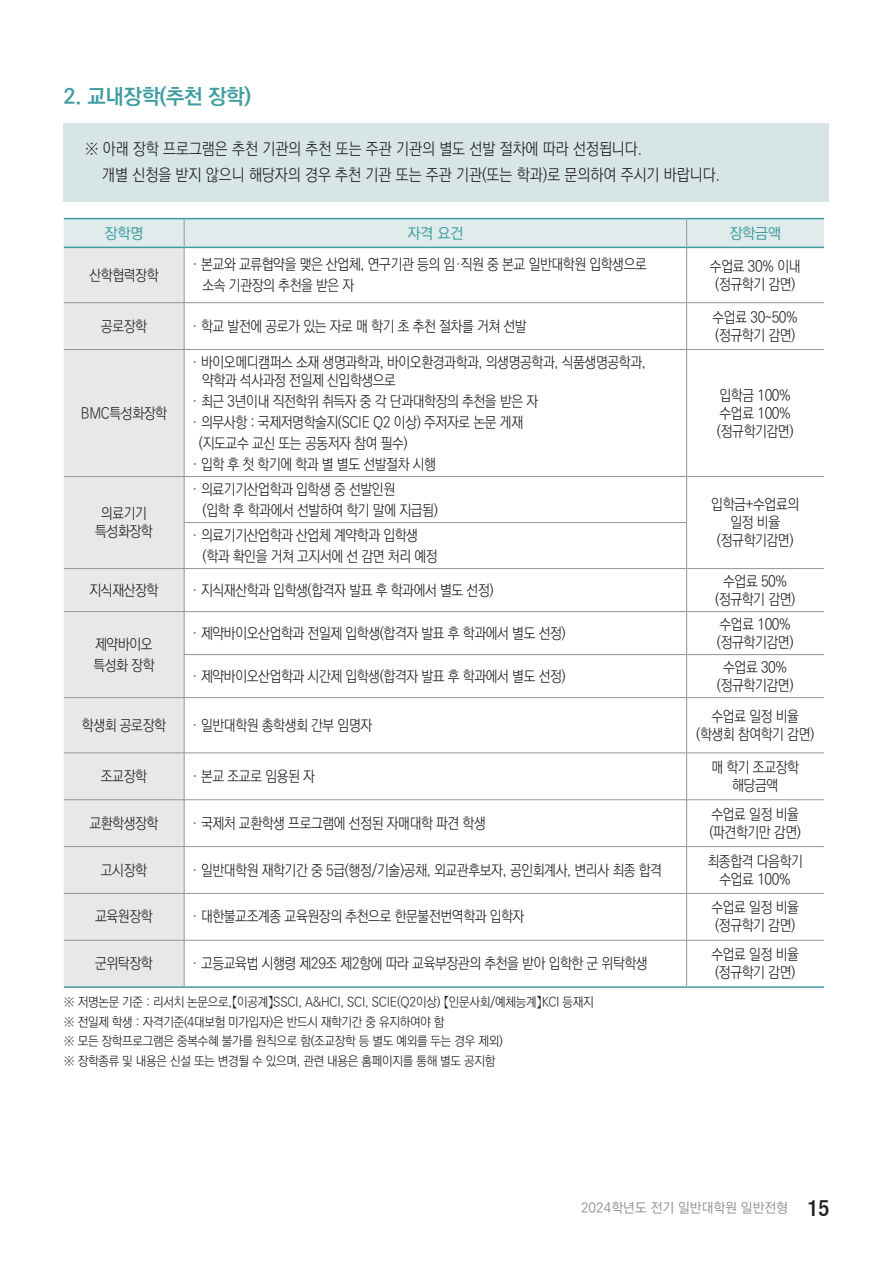
<style>
.page{position:relative;width:893px;height:1263px;background:#fff}
.page>*{position:absolute;margin:0;border:0;box-sizing:border-box;transform-origin:0 0}
.t1{font:700 21px "Ko Pub Dotum";letter-spacing:-.01em;color:#3f9da0}
.t2{font:300 16.5px/25.5px "Ko Pub Dotum";color:#231f20;scale:.9 1}
.t3{font:300 15px/18px "Ko Pub Dotum";letter-spacing:-.025em;color:#231f20;scale:.9 1}
.t4{font:500 15px "Ko Pub Dotum";letter-spacing:-.01em;color:#3f9da0}
.t5{font:500 13.5px "Ko Pub Dotum";color:#939598}
.t6{font:300 12.75px/19.5px "Ko Pub Dotum";letter-spacing:-.02em;color:#231f20;scale:.95 1}
.s1{font-family:"Helvetica Neue";font-stretch:condensed;font-size:22.5px;color:#231f20}
</style>
<div class="page">
<div style="left:64px;top:248px;width:120px;height:738px;background:#eae8e7"></div>
<svg style="left:64px;top:219px;width:760px;height:28px;background:#dbe8e9"></svg>
<hr style="left:184px;top:248px;width:1px;height:54px;background:#939598">
<hr style="left:686px;top:248px;width:1px;height:54px;background:#939598">
<hr style="left:64px;top:302px;width:120px;height:1px;background:#939598">
<hr style="left:184px;top:302px;width:503px;height:1px;background:#939598">
<hr style="left:184px;top:303px;width:1px;height:46px;background:#939598">
<hr style="left:687px;top:302px;width:137px;height:1px;background:#939598">
<hr style="left:686px;top:303px;width:1px;height:46px;background:#939598">
<hr style="left:64px;top:349px;width:120px;height:1px;background:#939598">
<hr style="left:184px;top:349px;width:503px;height:1px;background:#939598">
<hr style="left:184px;top:350px;width:1px;height:126px;background:#939598">
<hr style="left:687px;top:349px;width:137px;height:1px;background:#939598">
<hr style="left:686px;top:350px;width:1px;height:126px;background:#939598">
<hr style="left:64px;top:476px;width:120px;height:1px;background:#939598">
<hr style="left:184px;top:476px;width:503px;height:1px;background:#939598">
<hr style="left:184px;top:477px;width:1px;height:45px;background:#939598">
<hr style="left:687px;top:476px;width:137px;height:1px;background:#939598">
<hr style="left:686px;top:477px;width:1px;height:45px;background:#939598">
<hr style="left:184px;top:522px;width:503px;height:1px;background:#939598">
<hr style="left:184px;top:523px;width:1px;height:45px;background:#939598">
<hr style="left:686px;top:523px;width:1px;height:45px;background:#939598">
<hr style="left:64px;top:568px;width:120px;height:1px;background:#939598">
<hr style="left:184px;top:568px;width:503px;height:1px;background:#939598">
<hr style="left:184px;top:569px;width:1px;height:42px;background:#939598">
<hr style="left:687px;top:568px;width:137px;height:1px;background:#939598">
<hr style="left:686px;top:569px;width:1px;height:42px;background:#939598">
<hr style="left:64px;top:611px;width:120px;height:1px;background:#939598">
<hr style="left:184px;top:611px;width:503px;height:1px;background:#939598">
<hr style="left:184px;top:612px;width:1px;height:42px;background:#939598">
<hr style="left:687px;top:611px;width:137px;height:1px;background:#939598">
<hr style="left:686px;top:612px;width:1px;height:42px;background:#939598">
<hr style="left:184px;top:654px;width:503px;height:1px;background:#939598">
<hr style="left:184px;top:655px;width:1px;height:42px;background:#939598">
<hr style="left:687px;top:654px;width:137px;height:1px;background:#939598">
<hr style="left:686px;top:655px;width:1px;height:42px;background:#939598">
<hr style="left:64px;top:697px;width:120px;height:1px;background:#939598">
<hr style="left:184px;top:697px;width:503px;height:1px;background:#939598">
<hr style="left:184px;top:698px;width:1px;height:55px;background:#939598">
<hr style="left:687px;top:697px;width:137px;height:1px;background:#939598">
<hr style="left:686px;top:698px;width:1px;height:55px;background:#939598">
<hr style="left:64px;top:753px;width:120px;height:1px;background:#939598">
<hr style="left:184px;top:753px;width:503px;height:1px;background:#939598">
<hr style="left:184px;top:753px;width:1px;height:46px;background:#939598">
<hr style="left:687px;top:753px;width:137px;height:1px;background:#939598">
<hr style="left:686px;top:753px;width:1px;height:46px;background:#939598">
<hr style="left:64px;top:799px;width:120px;height:1px;background:#939598">
<hr style="left:184px;top:799px;width:503px;height:1px;background:#939598">
<hr style="left:184px;top:800px;width:1px;height:46px;background:#939598">
<hr style="left:687px;top:799px;width:137px;height:1px;background:#939598">
<hr style="left:686px;top:800px;width:1px;height:46px;background:#939598">
<hr style="left:64px;top:846px;width:120px;height:1px;background:#939598">
<hr style="left:184px;top:846px;width:503px;height:1px;background:#939598">
<hr style="left:184px;top:847px;width:1px;height:46px;background:#939598">
<hr style="left:687px;top:846px;width:137px;height:1px;background:#939598">
<hr style="left:686px;top:847px;width:1px;height:46px;background:#939598">
<hr style="left:64px;top:893px;width:120px;height:1px;background:#939598">
<hr style="left:184px;top:893px;width:503px;height:1px;background:#939598">
<hr style="left:184px;top:894px;width:1px;height:46px;background:#939598">
<hr style="left:687px;top:893px;width:137px;height:1px;background:#939598">
<hr style="left:686px;top:894px;width:1px;height:46px;background:#939598">
<hr style="left:64px;top:940px;width:120px;height:1px;background:#939598">
<hr style="left:184px;top:940px;width:503px;height:1px;background:#939598">
<hr style="left:184px;top:940px;width:1px;height:46px;background:#939598">
<hr style="left:687px;top:940px;width:137px;height:1px;background:#939598">
<hr style="left:686px;top:940px;width:1px;height:46px;background:#939598">
<hr style="left:64px;top:218px;width:120px;height:1px;background:#3f9da0">
<hr style="left:184px;top:218px;width:503px;height:1px;background:#3f9da0">
<hr style="left:687px;top:218px;width:137px;height:1px;background:#3f9da0">
<hr style="left:64px;top:247px;width:120px;height:1px;background:#3f9da0">
<hr style="left:184px;top:247px;width:503px;height:1px;background:#3f9da0">
<hr style="left:687px;top:247px;width:137px;height:1px;background:#3f9da0">
<hr style="left:64px;top:986px;width:120px;height:2px;background:#3f9da0">
<hr style="left:184px;top:986px;width:503px;height:2px;background:#3f9da0">
<hr style="left:687px;top:986px;width:137px;height:2px;background:#3f9da0">
<div style="left:64px;top:123px;width:765px;height:79px;background:#d7e5e7"></div>
<h1 class="t1" style="left:64px;top:86px;width:189px">2. 교내장학(추천 장학)</h1>
<p class="t2" style="left:102px;top:137px;width:688px;text-indent:-17px">※ 아래 장학 프로그램은 추천 기관의 추천 또는 주관 기관의 별도 선발 절차에 따라 선정됩니다.<br>개별 신청을 받지 않으니 해당자의 경우 추천 기관 또는 주관 기관(또는 학과)로 문의하여 주시기 바랍니다.</p>
<p class="t4" style="left:104px;top:226px;width:40px">장학명</p>
<p class="t4" style="left:407px;top:226px;width:58px">자격 요건</p>
<p class="t4" style="left:729px;top:226px;width:53px">장학금액</p>
<p class="t3" style="left:89px;top:267px;width:78px">산학협력장학</p>
<p class="t3" style="left:203px;top:255px;width:495px;line-height:21px;text-indent:-11px">· 본교와 교류협약을 맺은 산업체, 연구기관 등의 임·직원 중 본교 일반대학원 입학생으로 소속 기관장의 추천을 받은 자</p>
<p class="t3" style="left:710px;top:258px;width:102px;text-align:center">수업료 30% 이내 (정규학기 감면)</p>
<p class="t3" style="left:101px;top:318px;width:53px">공로장학</p>
<p class="t3" style="left:192px;top:318px;width:374px">· 학교 발전에 공로가 있는 자로 매 학기 초 추천 절차를 거쳐 선발</p>
<p class="t3" style="left:712px;top:309px;width:97px">수업료 30~50% (정규학기 감면)</p>
<p class="t3" style="left:81px;top:405px;width:97px">BMC특성화장학</p>
<p class="t3" style="left:95px;top:505px;width:65px;text-align:center">의료기기 특성화장학</p>
<p class="t3" style="left:202px;top:354px;width:495px;text-indent:-10px">· 바이오메디캠퍼스 소재 생명과학과, 바이오환경과학과, 의생명공학과, 식품생명공학과, 약학과 석사과정 전일제 신입학생으로</p>
<p class="t3" style="left:192px;top:393px;width:386px">· 최근 3년이내 직전학위 취득자 중 각 단과대학장의 추천을 받은 자</p>
<p class="t3" style="left:192px;top:414px;width:370px">· 의무사항 : 국제저명학술지(SCIE Q2 이상) 주저자로 논문 게재</p>
<p class="t3" style="left:199px;top:435px;width:234px">(지도교수 교신 또는 공동저자 참여 필수)</p>
<p class="t3" style="left:192px;top:456px;width:273px">· 입학 후 첫 학기에 학과 별 별도 선발절차 시행</p>
<p class="t3" style="left:203px;top:479px;width:263px;line-height:21px;text-indent:-11px">· 의료기기산업학과 입학생 중 선발인원<br>(입학 후 학과에서 선발하여 학기 말에 지급됨)</p>
<p class="t3" style="left:203px;top:525px;width:263px;line-height:21px;text-indent:-11px">· 의료기기산업학과 산업체 계약학과 입학생 (학과 확인을 거쳐 고지서에 선 감면 처리 예정</p>
<p class="t3" style="left:717px;top:387px;width:87px">입학금 100% 수업료 100% (정규학기감면)</p>
<p class="t3" style="left:711px;top:496px;width:99px;text-align:center">입학금+수업료의 일정 비율 (정규학기감면)</p>
<p class="t3" style="left:89px;top:582px;width:78px">지식재산장학</p>
<p class="t3" style="left:192px;top:582px;width:337px">· 지식재산학과 입학생(합격자 발표 후 학과에서 별도 선정)</p>
<p class="t3" style="left:715px;top:573px;width:91px;text-align:center">수업료 50% (정규학기 감면)</p>
<p class="t3" style="left:93px;top:634px;width:69px;line-height:21px">제약바이오 특성화 장학</p>
<p class="t3" style="left:192px;top:625px;width:417px">· 제약바이오산업학과 전일제 입학생(합격자 발표 후 학과에서 별도 선정)</p>
<p class="t3" style="left:717px;top:616px;width:87px">수업료 100% (정규학기감면)</p>
<p class="t3" style="left:192px;top:668px;width:417px">· 제약바이오산업학과 시간제 입학생(합격자 발표 후 학과에서 별도 선정)</p>
<p class="t3" style="left:717px;top:659px;width:87px;text-align:center">수업료 30% (정규학기감면)</p>
<p class="t3" style="left:82px;top:717px;width:95px">학생회 공로장학</p>
<p class="t3" style="left:192px;top:717px;width:202px">· 일반대학원 총학생회 간부 임명자</p>
<p class="t3" style="left:696px;top:708px;width:133px;text-align:center">수업료 일정 비율 (학생회 참여학기 감면)</p>
<p class="t3" style="left:101px;top:768px;width:53px">조교장학</p>
<p class="t3" style="left:192px;top:768px;width:138px">· 본교 조교로 임용된 자</p>
<p class="t3" style="left:711px;top:759px;width:99px;text-align:center">매 학기 조교장학 해당금액</p>
<p class="t3" style="left:89px;top:815px;width:78px">교환학생장학</p>
<p class="t3" style="left:192px;top:815px;width:328px">· 국제처 교환학생 프로그램에 선정된 자매대학 파견 학생</p>
<p class="t3" style="left:709px;top:806px;width:103px">수업료 일정 비율 (파견학기만 감면)</p>
<p class="t3" style="left:101px;top:861px;width:53px">고시장학</p>
<p class="t3" style="left:192px;top:861px;width:524px">· 일반대학원 재학기간 중 5급(행정/기술)공채, 외교관후보자, 공인회계사, 변리사 최종 합격</p>
<p class="t3" style="left:707px;top:852px;width:107px;text-align:center">최종합격 다음학기 수업료 100%</p>
<p class="t3" style="left:95px;top:908px;width:65px">교육원장학</p>
<p class="t3" style="left:192px;top:908px;width:371px">· 대한불교조계종 교육원장의 추천으로 한문불전번역학과 입학자</p>
<p class="t3" style="left:711px;top:899px;width:99px">수업료 일정 비율 (정규학기 감면)</p>
<p class="t3" style="left:95px;top:955px;width:65px">군위탁장학</p>
<p class="t3" style="left:192px;top:955px;width:508px">· 고등교육법 시행령 제29조 제2항에 따라 교육부장관의 추천을 받아 입학한 군 위탁학생</p>
<p class="t3" style="left:711px;top:946px;width:99px">수업료 일정 비율 (정규학기 감면)</p>
<p class="t6" style="left:64px;top:993px;width:559px">※ 저명논문 기준 : 리서치 논문으로,【이공계】SSCI, A&amp;HCI, SCI, SCIE(Q2이상) 【인문사회/예체능계】KCI 등재지 ※ 전일제 학생 : 자격기준(4대보험 미가입자)은 반드시 재학기간 중 유지하여야 함<br>※ 모든 장학프로그램은 중복수혜 불가를 원칙으로 함(조교장학 등 별도 예외를 두는 경우 제외)<br>※ 장학종류 및 내용은 신설 또는 변경될 수 있으며, 관련 내용은 홈페이지를 통해 별도 공지함</p>
<p class="t5" style="left:581px;top:1201px;width:250px">2024학년도 전기 일반대학원 일반전형 <span class="s1">15</span></p>
</div>
